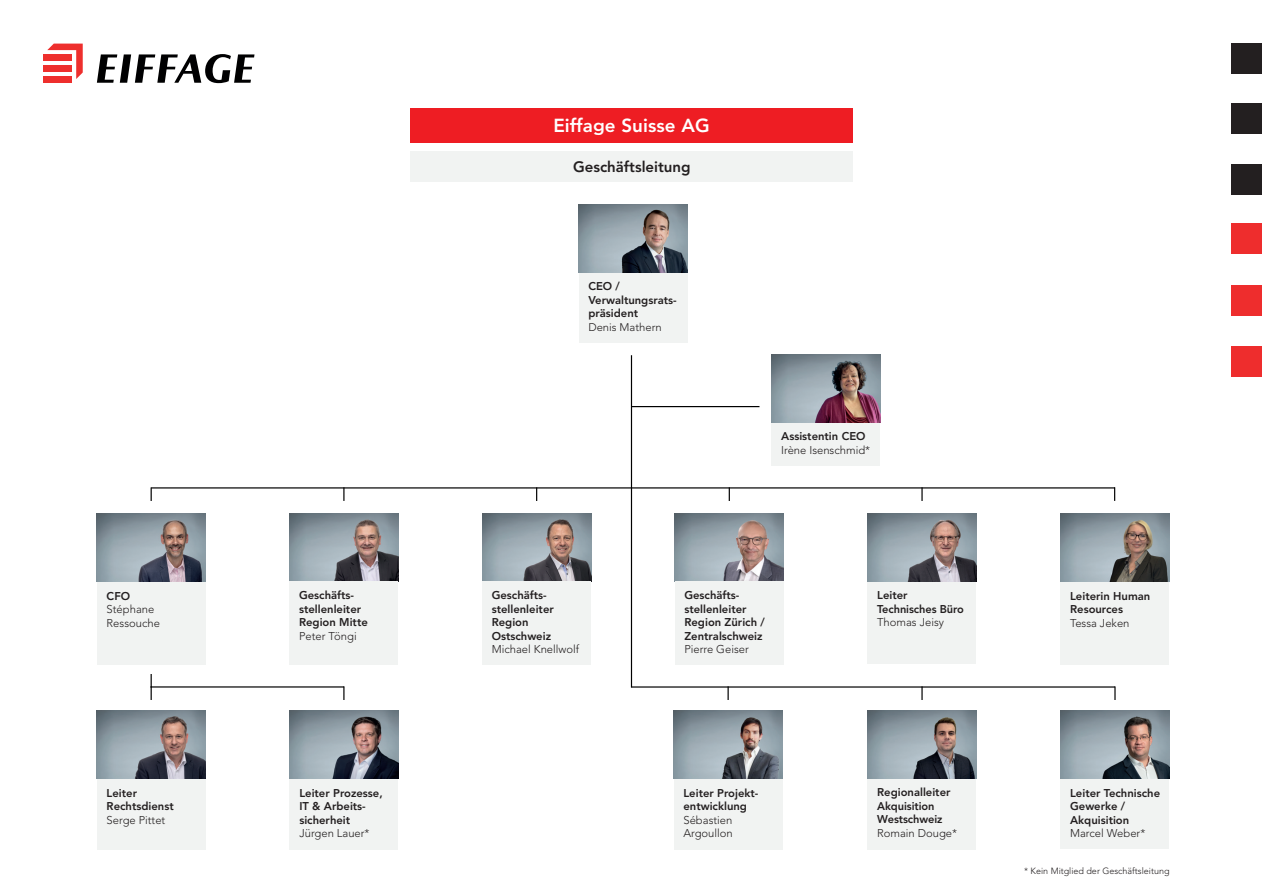
<style>
.page{position:relative;width:1263px;height:893px;background:#fff}
.page>*{position:absolute;margin:0;border:0;box-sizing:border-box;transform-origin:0 0}
.t1{font:800 18.75px "Avenir LT Std";letter-spacing:.005em;color:#fff}
.t2{font:800 15px "Avenir LT Std";color:#231f20}
.t3{font:800 11.25px/13.5px "Avenir LT Std";color:#231f20}
.t4{font:300 11.25px/13.5px "Avenir LT Std";color:#231f20}
.t5{font:300 10.95px "Avenir LT Std";color:#231f20}
.t6{font:300 9px "Avenir LT Std";color:#231f20}
.s1{font-size:16.8px}
</style>
<div class="page">
<div style="left:44px;top:76px;width:28px;height:7px;background:#ee2f2d"></div>
<div style="left:44px;top:65px;width:28px;height:7px;background:#ee2f2d"></div>
<div style="left:44px;top:54px;width:28px;height:7px;background:#ee2f2d"></div>
<svg style="left:47px;top:44px;width:36px;height:35px"></svg>
<svg style="left:97px;top:54px;width:157px;height:29px"></svg>
<div style="left:1231px;top:44px;width:30px;height:30px;background:#231f20"></div>
<div style="left:1231px;top:103px;width:31px;height:31px;background:#231f20"></div>
<div style="left:1231px;top:164px;width:31px;height:31px;background:#231f20"></div>
<div style="left:1231px;top:224px;width:31px;height:30px;background:#ee2d2d"></div>
<div style="left:1231px;top:285px;width:31px;height:30px;background:#ee2d2d"></div>
<div style="left:1231px;top:346px;width:30px;height:31px;background:#ee2d2d"></div>
<div style="left:410px;top:108px;width:442px;height:34px;background:#ee1d23"></div>
<div style="left:579px;top:272px;width:108px;height:70px;background:#f1f3f2"></div>
<img style="left:578px;top:204px;width:109px;height:68px">
<hr style="left:631px;top:355px;width:1px;height:333px;background:#000">
<hr style="left:151px;top:686px;width:193px;height:2px;background:#000">
<div style="left:97px;top:582px;width:109px;height:83px;background:#f1f3f2"></div>
<img style="left:97px;top:514px;width:109px;height:68px">
<div style="left:772px;top:422px;width:108px;height:44px;background:#f1f3f2"></div>
<img style="left:771px;top:354px;width:109px;height:68px">
<img style="left:289px;top:514px;width:109px;height:67px">
<div style="left:867px;top:581px;width:109px;height:83px;background:#f1f3f2"></div>
<img style="left:482px;top:514px;width:109px;height:67px">
<div style="left:289px;top:581px;width:109px;height:84px;background:#f1f3f2"></div>
<img style="left:675px;top:514px;width:109px;height:68px">
<div style="left:482px;top:581px;width:109px;height:84px;background:#f1f3f2"></div>
<div style="left:675px;top:581px;width:108px;height:84px;background:#f1f3f2"></div>
<img style="left:867px;top:514px;width:109px;height:68px">
<div style="left:1060px;top:582px;width:109px;height:83px;background:#f1f3f2"></div>
<img style="left:1060px;top:514px;width:109px;height:68px">
<div style="left:674px;top:779px;width:108px;height:70px;background:#f1f3f2"></div>
<img style="left:674px;top:711px;width:108px;height:68px">
<div style="left:97px;top:779px;width:109px;height:71px;background:#f1f3f2"></div>
<img style="left:97px;top:710px;width:109px;height:69px">
<div style="left:289px;top:779px;width:109px;height:71px;background:#f1f3f2"></div>
<img style="left:289px;top:710px;width:109px;height:69px">
<hr style="left:631px;top:406px;width:128px;height:1px;background:#000">
<hr style="left:151px;top:487px;width:964px;height:1px;background:#000">
<svg style="left:1114px;top:487px;width:1px;height:14px"></svg>
<div style="left:410px;top:152px;width:443px;height:30px;background:#f1f3f2"></div>
<div style="left:867px;top:778px;width:109px;height:71px;background:#f1f3f2"></div>
<img style="left:867px;top:710px;width:109px;height:69px">
<div style="left:1060px;top:779px;width:109px;height:70px;background:#f1f3f2"></div>
<img style="left:1060px;top:710px;width:109px;height:69px">
<hr style="left:631px;top:686px;width:484px;height:2px;background:#000">
<svg style="left:1114px;top:686px;width:1px;height:14px"></svg>
<svg style="left:921px;top:686px;width:2px;height:14px"></svg>
<svg style="left:727px;top:686px;width:2px;height:14px"></svg>
<svg style="left:343px;top:686px;width:1px;height:14px"></svg>
<svg style="left:151px;top:674px;width:1px;height:26px"></svg>
<svg style="left:151px;top:487px;width:1px;height:14px"></svg>
<svg style="left:343px;top:487px;width:1px;height:14px"></svg>
<svg style="left:536px;top:487px;width:1px;height:14px"></svg>
<svg style="left:729px;top:487px;width:1px;height:14px"></svg>
<svg style="left:921px;top:487px;width:2px;height:14px"></svg>
<p class="t3" style="left:107px;top:589px;width:25px">CFO</p>
<p class="t4" style="left:107px;top:602px;width:55px">Stéphane<br>Ressouche</p>
<p class="t3" style="left:107px;top:786px;width:69px">Leiter<br>Rechtsdienst</p>
<p class="t4" style="left:107px;top:813px;width:60px">Serge Pittet</p>
<p class="t3" style="left:299px;top:589px;width:70px">Geschäfts&shy;stellenleiter<br>Region Mitte</p>
<p class="t4" style="left:299px;top:629px;width:59px">Peter Töngi</p>
<p class="t3" style="left:299px;top:786px;width:85px">Leiter Prozesse,<br>IT &amp; Arbeits&shy;sicherheit</p>
<p class="t4" style="left:299px;top:826px;width:72px">Jürgen Lauer*</p>
<h1 class="t1" style="left:553px;top:114px;width:158px">Eiffa<span class="s1">g</span>e Suisse AG</h1>
<h2 class="t2" style="left:573px;top:158px;width:119px">Geschäftsleitung</h2>
<p class="t3" style="left:588px;top:280px;width:90px">CEO /<br>Verwaltungsrats&shy;präsident</p>
<p class="t5" style="left:588px;top:320px;width:75px">Denis Mathern</p>
<p class="t3" style="left:781px;top:430px;width:86px">Assistentin CEO</p>
<p class="t4" style="left:781px;top:443px;width:90px">Irène Isenschmid*</p>
<p class="t3" style="left:492px;top:589px;width:64px">Geschäfts&shy;stellenleiter<br>Region<br>Ostschweiz</p>
<p class="t4" style="left:492px;top:643px;width:89px">Michael Knellwolf</p>
<p class="t3" style="left:684px;top:589px;width:82px">Geschäfts&shy;stellenleiter<br>Region Zürich /<br>Zentralschweiz</p>
<p class="t4" style="left:684px;top:643px;width:66px">Pierre Geiser</p>
<p class="t3" style="left:683px;top:786px;width:77px">Leiter Projekt&shy;entwicklung</p>
<p class="t4" style="left:683px;top:813px;width:51px">Sébastien<br>Argoullon</p>
<p class="t3" style="left:877px;top:589px;width:88px">Leiter<br>Technisches Büro</p>
<p class="t4" style="left:877px;top:616px;width:68px">Thomas Jeisy</p>
<p class="t3" style="left:877px;top:786px;width:75px">Regionalleiter<br>Akquisition<br>Westschweiz</p>
<p class="t4" style="left:877px;top:826px;width:82px">Romain Douge*</p>
<p class="t3" style="left:1070px;top:589px;width:82px">Leiterin Human<br>Resources</p>
<p class="t4" style="left:1070px;top:616px;width:61px">Tessa Jeken</p>
<p class="t3" style="left:1070px;top:786px;width:92px">Leiter Technische<br>Gewerke /<br>Akquisition</p>
<p class="t4" style="left:1070px;top:826px;width:77px">Marcel Weber*</p>
<p class="t6" style="left:1024px;top:866px;width:147px">* Kein Mitglied der Geschäftsleitung</p>
</div>
